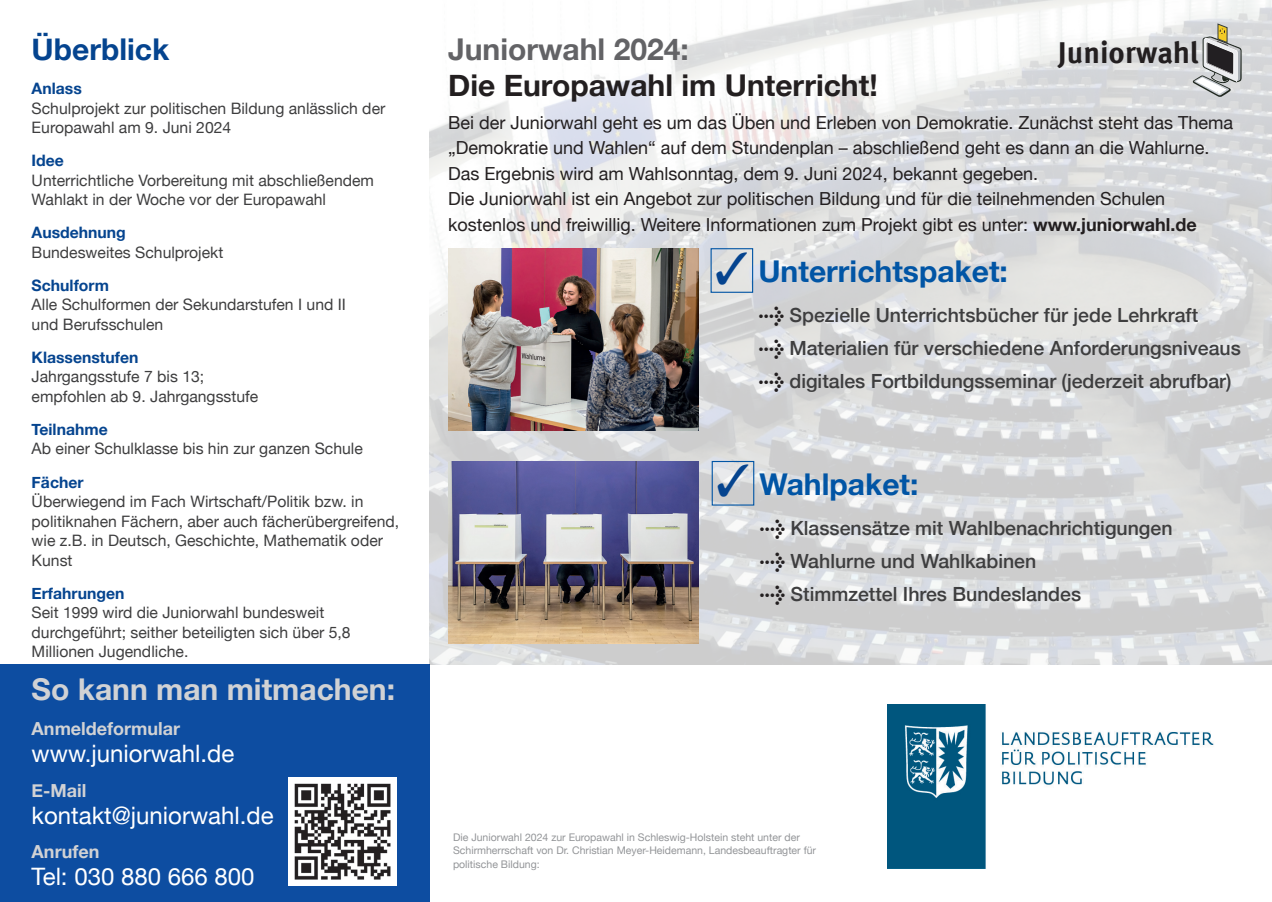
<style>
.page{position:relative;width:1272px;height:902px;background:#fff}
.page>*{position:absolute;margin:0;border:0;box-sizing:border-box;transform-origin:0 0}
.t1{font:700 30.15px "Meta OT";color:#231f20}
.t2{font:700 30px "Helvetica Neue";color:#0155a5}
.t3{font:700 30px "Helvetica Neue";color:#231f20}
.t4{font:700 30px "Helvetica Neue";color:#d1d2d4}
.t5{font:700 30px "Helvetica Neue";color:#636366}
.t6{font:700 30px "Helvetica Neue";color:#05448f}
.t7{font:24px "Helvetica Neue";color:#fff}
.t8{font:500 19.5px "Helvetica Neue";color:#3e3e3f}
.t9{font:18px/25.5px "Helvetica Neue";color:#231f20}
.t10{font:700 18px "Helvetica Neue";color:#d1d2d4}
.t11{font:15.75px/19.5px "Helvetica Neue";color:#3e3e3f}
.t12{font:700 15.75px "Helvetica Neue";color:#05448f}
.t13{font:10.5px/13.5px "Helvetica Neue";color:#939598}
.s1{font-weight:700}
.s2{font-family:"Meta OT";font-weight:700;font-size:21px;color:#231f20}
</style>
<div class="page">
<div style="left:0;top:664px;width:430px;height:237px;background:#0d4da1"></div>
<img style="left:429px;top:0;width:842px;height:664px">
<svg style="left:1192px;top:24px;width:49px;height:73px;background:#afafac"></svg>
<img style="left:448px;top:249px;width:250px;height:181px">
<img style="left:448px;top:461px;width:250px;height:182px">
<div style="left:710px;top:248px;width:43px;height:45px;border:1px solid #0155a5"></div>
<div style="left:711px;top:461px;width:43px;height:44px;border:1px solid #0155a5"></div>
<img style="left:288px;top:777px;width:108px;height:108px">
<img style="left:887px;top:704px;width:327px;height:164px">
<svg style="left:716px;top:251px;width:31px;height:33px"></svg>
<svg style="left:717px;top:464px;width:31px;height:32px"></svg>
<h2 class="t6" style="left:32px;top:26px;width:139px">Überblick</h2>
<p class="t12" style="left:32px;top:76px;width:52px">Anlass</p>
<p class="t11" style="left:32px;top:99px;width:355px">Schulprojekt zur politischen Bildung anlässlich der<br>Europawahl am 9. Juni 2024</p>
<p class="t12" style="left:32px;top:148px;width:34px">Idee</p>
<p class="t11" style="left:32px;top:171px;width:344px">Unterrichtliche Vorbereitung mit abschließendem<br>Wahlakt in der Woche vor der Europawahl</p>
<p class="t12" style="left:32px;top:220px;width:96px">Ausdehnung</p>
<p class="t11" style="left:32px;top:243px;width:193px">Bundesweites Schulprojekt</p>
<p class="t12" style="left:32px;top:273px;width:79px">Schulform</p>
<p class="t11" style="left:32px;top:296px;width:316px">Alle Schulformen der Sekundarstufen I und II und Berufsschulen</p>
<p class="t12" style="left:32px;top:345px;width:108px">Klassenstufen</p>
<p class="t11" style="left:32px;top:368px;width:228px">Jahrgangsstufe 7 bis 13; empfohlen ab 9. Jahrgangsstufe</p>
<p class="t12" style="left:32px;top:417px;width:78px">Teilnahme</p>
<p class="t11" style="left:32px;top:440px;width:333px">Ab einer Schulklasse bis hin zur ganzen Schule</p>
<p class="t12" style="left:32px;top:469px;width:53px">Fächer</p>
<p class="t11" style="left:32px;top:492px;width:369px">Überwiegend im Fach Wirtschaft/Politik bzw. in politiknahen Fächern, aber auch fächerübergreifend, wie z.B. in Deutsch, Geschichte, Mathematik oder Kunst</p>
<p class="t12" style="left:32px;top:580px;width:94px">Erfahrungen</p>
<p class="t11" style="left:32px;top:603px;width:320px">Seit 1999 wird die Juniorwahl bundesweit durchgeführt; seither beteiligten sich über 5,8<br>Millionen Jugendliche.</p>
<h2 class="t4" style="left:32px;top:666px;width:365px">So kann man mitmachen:</h2>
<p class="t10" style="left:32px;top:714px;width:150px">Anmeldeformular</p>
<h3 class="t7" style="left:32px;top:736px;width:204px">www.juniorwahl.de</h3>
<p class="t10" style="left:32px;top:775px;width:56px">E-Mail</p>
<h3 class="t7" style="left:32px;top:797px;width:243px">kontakt@juniorwahl.de</h3>
<p class="t10" style="left:32px;top:837px;width:69px">Anrufen</p>
<h3 class="t7" style="left:32px;top:859px;width:224px">Tel: 030 880 666 800</h3>
<h2 class="t5" style="left:448px;top:26px;width:242px">Juniorwahl 2024:</h2>
<h2 class="t3" style="left:448px;top:62px;width:431px">Die Europawahl im Unterricht!</h2>
<h1 class="t1" style="left:1057px;top:34px;width:142px">Juniorwahl</h1>
<p class="t9" style="left:448px;top:111px;width:786px">Bei der Juniorwahl geht es um das Üben und Erleben von Demokratie. Zunächst steht das Thema „Demokratie und Wahlen“ auf dem Stundenplan – abschließend geht es dann an die Wahlurne.<br>Das Ergebnis wird am Wahlsonntag, dem 9. Juni 2024, bekannt gegeben.<br>Die Juniorwahl ist ein Angebot zur politischen Bildung und für die teilnehmenden Schulen kostenlos und freiwillig. Weitere Informationen zum Projekt gibt es unter: <span class="s1">www.juniorwahl.de</span></p>
<h2 class="t2" style="left:758px;top:248px;width:251px">Unterrichtspaket:</h2>
<p class="t8" style="left:758px;top:299px;width:441px"><span class="s2">→</span> Spezielle Unterrichtsbücher für jede Lehrkraft</p>
<p class="t8" style="left:758px;top:332px;width:483px"><span class="s2">→</span> Materialien für verschiedene Anforderungsniveaus</p>
<p class="t8" style="left:758px;top:365px;width:474px"><span class="s2">→</span> digitales Fortbildungsseminar (jederzeit abrufbar)</p>
<h2 class="t2" style="left:759px;top:461px;width:160px">Wahlpaket:</h2>
<p class="t8" style="left:760px;top:512px;width:414px"><span class="s2">→</span> Klassensätze mit Wahlbenachrichtigungen</p>
<p class="t8" style="left:760px;top:545px;width:278px"><span class="s2">→</span> Wahlurne und Wahlkabinen</p>
<p class="t8" style="left:760px;top:578px;width:323px"><span class="s2">→</span> Stimmzettel Ihres Bundeslandes</p>
<p class="t13" style="left:453px;top:830px;width:364px">Die Juniorwahl 2024 zur Europawahl in Schleswig-Holstein steht unter der<br>Schirmherrschaft von Dr. Christian Meyer-Heidemann, Landesbeauftragter für politische Bildung:</p>
</div>
